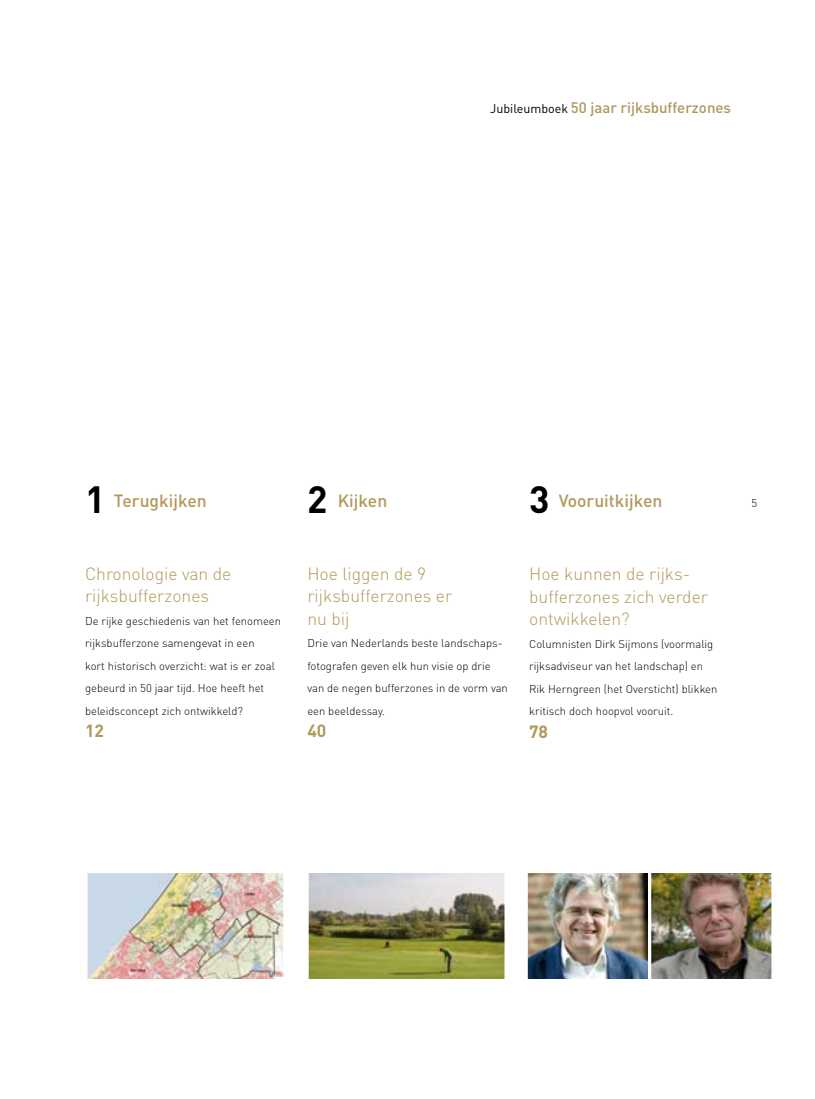
<style>
.page{position:relative;width:815px;height:1099px;background:#fff}
.page>*{position:absolute;margin:0;border:0;box-sizing:border-box;transform-origin:0 0}
.t1{font:700 37.5px "DIN";color:#000}
.t2{font:300 17.5px/22.5px "DIN";color:#b2995a}
.t3{font:500 17.5px "DIN";color:#b2995a}
.t4{font:700 17.5px "DIN";color:#b2995a}
.t5{font:500 15px "DIN";color:#af975c}
.t6{font:300 11.25px/22.5px "DIN";color:#000}
.s1{font-weight:400;font-size:12.5px;color:#000}
.s2{font-weight:700;font-size:37.5px;color:#000}
</style>
<div class="page">
<img style="left:309px;top:873px;width:195px;height:106px">
<div style="left:306px;top:857px;width:201px;height:125px;border:2px solid #fff"></div>
<img style="left:88px;top:873px;width:195px;height:106px">
<div style="left:85px;top:858px;width:201px;height:125px;border:2px solid #fff"></div>
<img style="left:528px;top:873px;width:243px;height:106px">
<div style="left:525px;top:857px;width:125px;height:125px;border:2px solid #fff"></div>
<div style="left:649px;top:856px;width:125px;height:125px;border:2px solid #fff"></div>
<div style="left:81px;top:853px;width:698px;height:19px;background:#fff"></div>
<div style="left:81px;top:979px;width:698px;height:19px;background:#fff"></div>
<h3 class="t5" style="left:490px;top:98px;width:242px"><span class="s1">Jubileumboek</span> 50 jaar rijksbufferzones</h3>
<h1 class="t1" style="left:85px;top:474px;width:22px">1</h1>
<h2 class="t3" style="left:114px;top:489px;width:94px">Terugkijken</h2>
<h2 class="t3" style="left:307px;top:489px;width:82px"><span class="s2">2</span> Kijken</h2>
<h1 class="t1" style="left:529px;top:474px;width:22px">3</h1>
<h2 class="t3" style="left:559px;top:489px;width:105px">Vooruitkijken</h2>
<h2 class="t2" style="left:85px;top:562px;width:148px">Chronologie van de rijksbufferzones</h2>
<p class="t6" style="left:85px;top:609px;width:198px">De rijke geschiedenis van het fenomeen rijksbufferzone samengevat in een<br>kort historisch overzicht: wat is er zoal gebeurd in 50 jaar tijd. Hoe heeft het beleidsconcept zich ontwikkeld?</p>
<h2 class="t4" style="left:85px;top:719px;width:21px">12</h2>
<h2 class="t2" style="left:307px;top:562px;width:146px">Hoe liggen de 9 rijksbufferzones er nu bij</h2>
<p class="t6" style="left:307px;top:631px;width:202px">Drie van Nederlands beste landschaps&shy;fotografen geven elk hun visie op drie van de negen bufferzones in de vorm van een beeldessay.</p>
<h2 class="t4" style="left:307px;top:719px;width:21px">40</h2>
<h2 class="t2" style="left:529px;top:562px;width:180px">Hoe kunnen de rijks&shy;bufferzones zich verder ontwikkelen?</h2>
<p class="t6" style="left:529px;top:632px;width:190px">Columnisten Dirk Sijmons (voormalig rijksadviseur van het landschap) en Rik Herngreen (het Oversticht) blikken kritisch doch hoopvol vooruit.</p>
<h2 class="t4" style="left:529px;top:720px;width:21px">78</h2>
</div>
